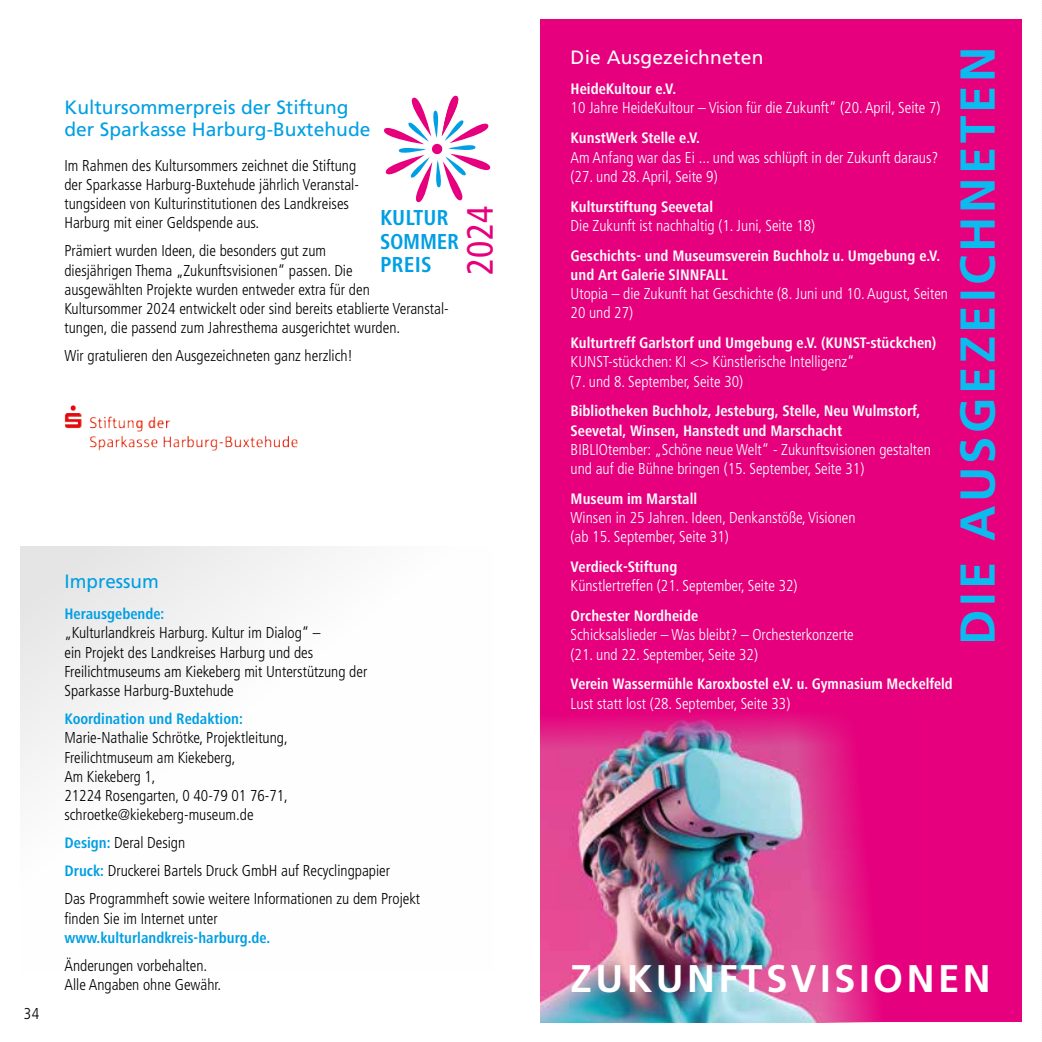
<style>
.page{position:relative;width:1042px;height:1042px;background:#fff}
.page>*{position:absolute;margin:0;border:0;box-sizing:border-box;transform-origin:0 0}
.t1{font:700 49px "Frutiger LT Pro";letter-spacing:.07em;color:#0bbbef}
.t2{font:700 38.5px "Frutiger LT Pro";letter-spacing:.09em;color:#fff}
.t3{font:condensed 36.57px "Frutiger LT";color:#e6007d}
.t4{font:700 condensed 22.4px/23.6px "Frutiger Next LT";color:#009fe3}
.t5{font:19.25px/22.8px "Frutiger LT Pro";color:#009fe3}
.t6{font:19.25px "Frutiger LT Pro";letter-spacing:.01em;color:#fff}
.t7{font:300 condensed 15.75px/19.2px "Frutiger LT";color:#000}
.t8{font:300 condensed 15.75px/19.2px "Frutiger LT";color:#fff}
.t9{font:700 condensed 15.75px/19.2px "Frutiger Next LT";color:#fff}
.t10{font:700 condensed 15.75px "Frutiger Next LT";color:#009fe3}
.s1{font-family:"Frutiger Next LT";font-weight:700;color:#009fe3}
</style>
<div class="page">
<div style="left:541px;top:20px;width:481px;height:1002px;background:#e6007d"></div>
<img style="left:541px;top:715px;width:337px;height:307px">
<div style="left:20px;top:546px;width:474px;height:427px;background:linear-gradient(to right,#f4f4f4,#fff)"></div>
<img style="left:65px;top:405px;width:90px;height:24px">
<svg style="left:383px;top:95px;width:108px;height:108px"></svg>
<p class="t5" style="left:64px;top:96px;width:307px">Kultursommerpreis der Stiftung der Sparkasse Harburg-Buxtehude</p>
<p class="t7" style="left:64px;top:156px;width:296px">Im Rahmen des Kultursommers zeichnet die Stiftung der Sparkasse Harburg-Buxtehude jährlich Veranstal&shy;tungsideen von Kulturinstitutionen des Landkreises Harburg mit einer Geldspende aus.</p>
<p class="t7" style="left:64px;top:241px;width:386px">Prämiert wurden Ideen, die besonders gut zum<br>diesjährigen Thema „Zukunftsvisionen“ passen. Die<br>ausgewählten Projekte wurden entweder extra für den Kultursommer 2024 entwickelt oder sind bereits etablierte Veranstal&shy;tungen, die passend zum Jahresthema ausgerichtet wurden.</p>
<p class="t7" style="left:64px;top:346px;width:290px">Wir gratulieren den Ausgezeichneten ganz herzlich!</p>
<h3 class="t4" style="left:380px;top:206px;width:81px">KULTUR<br>SOMMER<br>PREIS</h3>
<h3 class="t3" style="left:459px;top:275px;width:70px;rotate:-90deg">2024</h3>
<p class="t7" style="left:24px;top:1004px;width:17px">34</p>
<p class="t5" style="left:64px;top:569px;width:96px">Impressum</p>
<p class="t10" style="left:64px;top:605px;width:101px">Herausgebende:</p>
<p class="t7" style="left:64px;top:623px;width:304px">„Kulturlandkreis Harburg. Kultur im Dialog“ –<br>ein Projekt des Landkreises Harburg und des Freilichtmuseums am Kiekeberg mit Unterstützung der Sparkasse Harburg-Buxtehude</p>
<p class="t10" style="left:64px;top:710px;width:180px">Koordination und Redaktion:</p>
<p class="t7" style="left:64px;top:728px;width:225px">Marie-Nathalie Schrötke, Projektleitung,<br>Freilichtmuseum am Kiekeberg,<br>Am Kiekeberg 1,<br>21224 Rosengarten, 0 40-79 01 76-71, schroetke@kiekeberg-museum.de</p>
<p class="t7" style="left:64px;top:829px;width:357px;line-height:28px"><span class="s1">Design:</span> Deral Design<br><span class="s1">Druck:</span> Druckerei Bartels Druck GmbH auf Recyclingpapier<br>Das Programmheft sowie weitere Informationen zu dem Projekt</p>
<p class="t7" style="left:64px;top:909px;width:155px">finden Sie im Internet unter</p>
<p class="t10" style="left:64px;top:929px;width:207px">www.kulturlandkreis-harburg.de.</p>
<p class="t7" style="left:64px;top:956px;width:158px">Änderungen vorbehalten.<br>Alle Angaben ohne Gewähr.</p>
<p class="t6" style="left:570px;top:46px;width:194px">Die Ausgezeichneten</p>
<p class="t9" style="left:570px;top:79px;width:107px">HeideKultour e.V.</p>
<p class="t8" style="left:570px;top:99px;width:371px">10 Jahre HeideKultour – Vision für die Zukunft“ (20. April, Seite 7)</p>
<p class="t9" style="left:570px;top:128px;width:131px">KunstWerk Stelle e.V.</p>
<p class="t8" style="left:570px;top:148px;width:369px">Am Anfang war das Ei ... und was schlüpft in der Zukunft daraus? (27. und 28. April, Seite 9)</p>
<p class="t9" style="left:570px;top:197px;width:144px">Kulturstiftung Seevetal</p>
<p class="t8" style="left:570px;top:216px;width:246px">Die Zukunft ist nachhaltig (1. Juni, Seite 18)</p>
<p class="t9" style="left:570px;top:246px;width:371px">Geschichts- und Museumsverein Buchholz u. Umgebung e.V. und Art Galerie SINNFALL</p>
<p class="t8" style="left:570px;top:284px;width:379px">Utopia – die Zukunft hat Geschichte (8. Juni und 10. August, Seiten<br>20 und 27)</p>
<p class="t9" style="left:570px;top:333px;width:367px">Kulturtreff Garlstorf und Umgebung e.V. (KUNST-stückchen)</p>
<p class="t8" style="left:570px;top:352px;width:286px">KUNST-stückchen: KI &lt;&gt; Künstlerische Intelligenz“ (7. und 8. September, Seite 30)</p>
<p class="t9" style="left:570px;top:401px;width:351px">Bibliotheken Buchholz, Jesteburg, Stelle, Neu Wulmstorf,<br>Seevetal, Winsen, Hanstedt und Marschacht</p>
<p class="t8" style="left:570px;top:440px;width:362px">BIBLIOtember: „Schöne neue Welt“ - Zukunftsvisionen gestalten und auf die Bühne bringen (15. September, Seite 31)</p>
<p class="t9" style="left:570px;top:489px;width:128px">Museum im Marstall</p>
<p class="t8" style="left:570px;top:508px;width:287px">Winsen in 25 Jahren. Ideen, Denkanstöße, Visionen (ab 15. September, Seite 31)</p>
<p class="t9" style="left:570px;top:557px;width:108px">Verdieck-Stiftung</p>
<p class="t8" style="left:570px;top:576px;width:228px">Künstlertreffen (21. September, Seite 32)</p>
<p class="t9" style="left:570px;top:606px;width:129px">Orchester Nordheide</p>
<p class="t8" style="left:570px;top:625px;width:285px">Schicksalslieder – Was bleibt? – Orchesterkonzerte (21. und 22. September, Seite 32)</p>
<p class="t9" style="left:570px;top:674px;width:383px">Verein Wassermühle Karoxbostel e.V. u. Gymnasium Meckelfeld</p>
<p class="t8" style="left:570px;top:694px;width:221px">Lust statt lost (28. September, Seite 33)</p>
<h1 class="t1" style="left:948px;top:645px;width:600px;rotate:-90deg">DIE AUSGEZEICHNETEN</h1>
<h2 class="t2" style="left:570px;top:956px;width:421px">ZUKUNFTSVISIONEN</h2>
</div>
